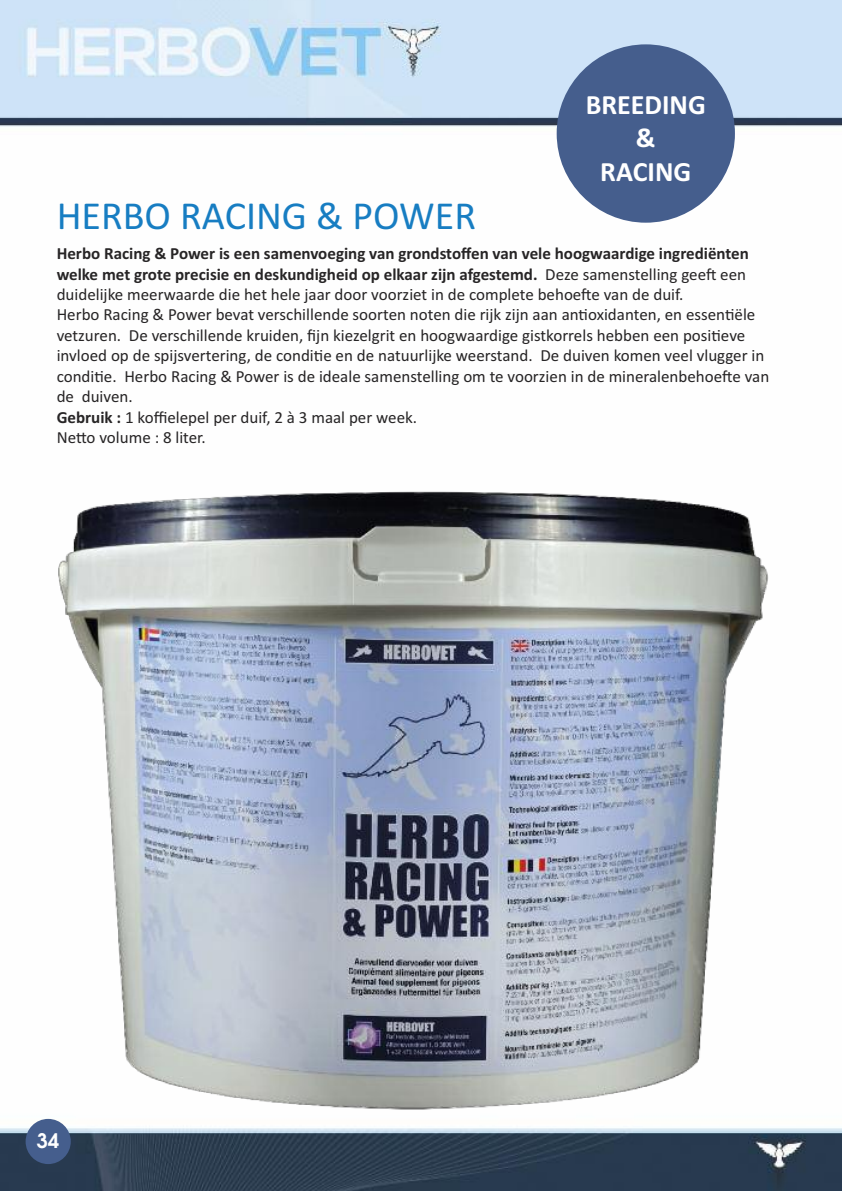
<style>
.page{position:relative;width:842px;height:1191px;background:#fff}
.page>*{position:absolute;margin:0;border:0;box-sizing:border-box;transform-origin:0 0}
.t1{font:40px "Calibri";color:#177dc2}
.t2{font:700 28px/33.6px "Calibri";color:#fff;text-align:center}
.t3{font:600 20px "Avant Garde";color:#fff}
.t4{font:17px/20.4px "Calibri";color:#272526}
.s1{font-weight:700}
</style>
<div class="page">
<img style="left:0;top:0;width:842px;height:1191px">
<div style="left:26px;top:1118px;width:45px;height:46px;background:#455e8d;border-radius:50%"></div>
<img style="left:39px;top:456px;width:749px;height:667px">
<div style="left:557px;top:44px;width:178px;height:179px;background:#455e8d;border-radius:50%"></div>
<h2 class="t2" style="left:586px;top:87px;width:122px">BREEDING &amp;<br>RACING</h2>
<h1 class="t1" style="left:57px;top:191px;width:421px">HERBO RACING &amp; POWER</h1>
<p class="t4" style="left:57px;top:243px;width:714px"><span class="s1">Herbo Racing &amp; Power is een samenvoeging van grondstoffen van vele hoogwaardige ingrediënten welke met grote precisie en deskundigheid op elkaar zijn afgestemd.</span> Deze samenstelling geeft een duidelijke meerwaarde die het hele jaar door voorziet in de complete behoefte van de duif.<br>Herbo Racing &amp; Power bevat verschillende soorten noten die rijk zijn aan antioxidanten, en essentiële vetzuren. De verschillende kruiden, fijn kiezelgrit en hoogwaardige gistkorrels hebben een positieve invloed op de spijsvertering, de conditie en de natuurlijke weerstand. De duiven komen veel vlugger in conditie. Herbo Racing &amp; Power is de ideale samenstelling om te voorzien in de mineralenbehoefte van de duiven.<br><span class="s1">Gebruik :</span> 1 koffielepel per duif, 2 à 3 maal per week.<br>Netto volume : 8 liter.</p>
<p class="t3" style="left:37px;top:1129px;width:24px">34</p>
</div>
